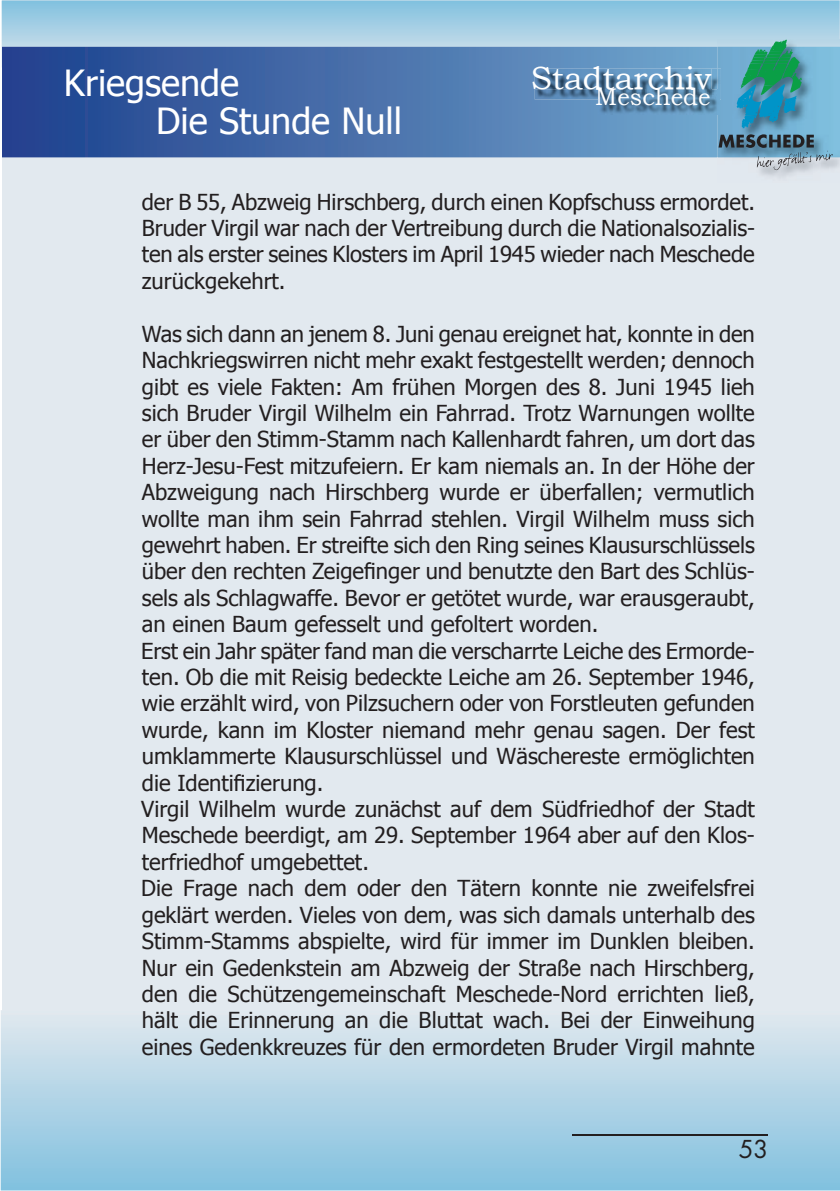
<style>
.page{position:relative;width:840px;height:1191px;background:#fff}
.page>*{position:absolute;margin:0;border:0;box-sizing:border-box;transform-origin:0 0}
.t1{font:36px "Tahoma";color:#fff}
.t2{font:32px "Bookman Old Style";color:#fff}
.t3{font:24px "Bookman Old Style";color:#fff}
.t4{font:24px "Futura";color:#231f20}
.t5{font:22px/26.4px "Tahoma";color:#231f20;text-align:justify}
</style>
<div class="page">
<div style="left:2px;top:0;width:837px;height:1189px;background:#e2e9ef"></div>
<svg style="left:2px;top:0;width:837px;height:47px;background:#a0cde3"></svg>
<svg style="left:1px;top:1010px;width:838px;height:180px"></svg>
<svg style="left:2px;top:47px;width:715px;height:110px;background:#456da9"></svg>
<img style="left:534px;top:68px;width:183px;height:31px">
<img style="left:534px;top:68px;width:177px;height:22px">
<img style="left:598px;top:90px;width:119px;height:25px">
<img style="left:598px;top:90px;width:113px;height:1px">
<hr style="left:572px;top:1134px;width:195px;height:1px;background:#231f20">
<img style="left:717px;top:39px;width:123px;height:143px">
<svg style="left:717px;top:90px;width:2px;height:25px"></svg>
<svg style="left:718px;top:134px;width:114px;height:36px"></svg>
<svg style="left:736px;top:40px;width:65px;height:88px;background:#3c9b9d"></svg>
<h1 class="t1" style="left:64px;top:58px;width:177px">Kriegsende</h1>
<h2 class="t2" style="left:530px;top:58px;width:182px">Stadtarchiv</h2>
<p class="t3" style="left:595px;top:81px;width:117px">Meschede</p>
<h1 class="t1" style="left:156px;top:97px;width:247px">Die Stunde Null</h1>
<p class="t5" style="left:142px;top:187px;width:614px">der B 55, Abzweig Hirschberg, durch einen Kopfschuss ermordet.<br>Bruder Virgil war nach der Vertreibung durch die Nationalsozialis&shy;ten als erster seines Klosters im April 1945 wieder nach Meschede zurückgekehrt.</p>
<p class="t5" style="left:141px;top:319px;width:615px;text-align:left">Was sich dann an jenem 8. Juni genau ereignet hat, konnte in den Nachkriegswirren nicht mehr exakt festgestellt werden; dennoch gibt es viele Fakten: Am frühen Morgen des 8. Juni 1945 lieh sich Bruder Virgil Wilhelm ein Fahrrad. Trotz Warnungen wollte er über den Stimm-Stamm nach Kallenhardt fahren, um dort das Herz-Jesu-Fest mitzufeiern. Er kam niemals an. In der Höhe der Abzweigung nach Hirschberg wurde er überfallen; vermutlich wollte man ihm sein Fahrrad stehlen. Virgil Wilhelm muss sich gewehrt haben. Er streifte sich den Ring seines Klausurschlüssels über den rechten Zeigefinger und benutzte den Bart des Schlüs&shy;sels als Schlagwaffe. Bevor er getötet wurde, war erausgeraubt, an einen Baum gefesselt und gefoltert worden.<br>Erst ein Jahr später fand man die verscharrte Leiche des Ermorde&shy;ten. Ob die mit Reisig bedeckte Leiche am 26. September 1946, wie erzählt wird, von Pilzsuchern oder von Forstleuten gefunden wurde, kann im Kloster niemand mehr genau sagen. Der fest umklammerte Klausurschlüssel und Wäschereste ermöglichten die Identifizierung.<br>Virgil Wilhelm wurde zunächst auf dem Südfriedhof der Stadt Meschede beerdigt, am 29. September 1964 aber auf den Klos&shy;terfriedhof umgebettet.<br>Die Frage nach dem oder den Tätern konnte nie zweifelsfrei geklärt werden. Vieles von dem, was sich damals unterhalb des Stimm-Stamms abspielte, wird für immer im Dunklen bleiben.<br>Nur ein Gedenkstein am Abzweig der Straße nach Hirschberg, den die Schützengemeinschaft Meschede-Nord errichten ließ, hält die Erinnerung an die Bluttat wach. Bei der Einweihung eines Gedenkkreuzes für den ermordeten Bruder Virgil mahnte</p>
<p class="t4" style="left:738px;top:1132px;width:31px">53</p>
</div>
